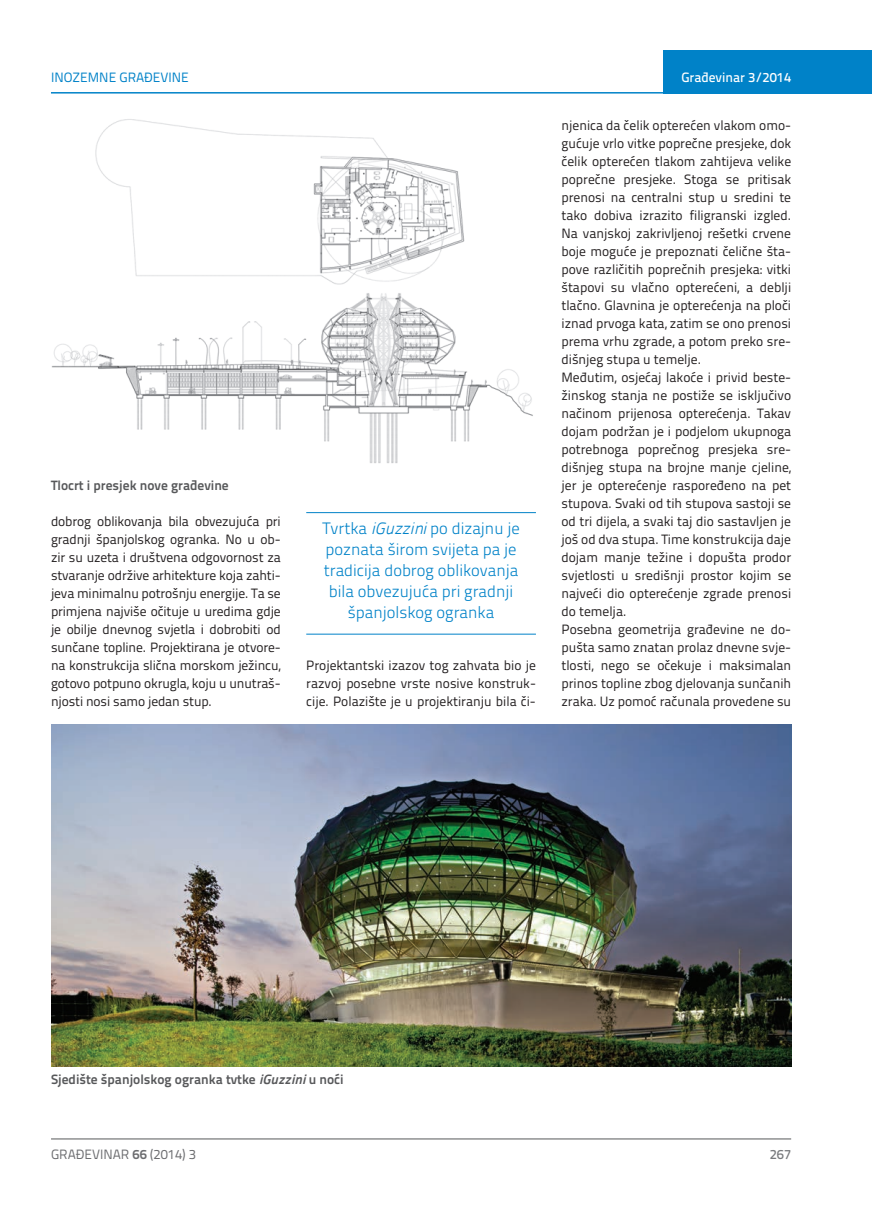
<style>
.page{position:relative;width:872px;height:1212px;background:#fff}
.page>*{position:absolute;margin:0;border:0;box-sizing:border-box;transform-origin:0 0}
.t1{font:300 16.5px/21px "Titillium Text 22 L";color:#0082c8;text-align:center}
.t2{font:13.5px/18px "Titillium Text 22 L";color:#231f20;text-align:justify}
.t3{font:700 13.5px "Titillium Text 22 L";color:#57585a}
.t4{font:13.5px "Titillium Text 22 L";color:#6c6d70}
.t5{font:13.5px "Titillium Text 22 L";color:#0082c8}
.t6{font:500 13.5px "Titillium Text 22 L";color:#fff}
.t7{font:500 13.5px "Titillium Text 22 L";color:#787a7d}
.s1{font-family:"Panefresco 250 wt";font-weight:400;font-style:italic}
.s2{font-family:"Panefresco 800 wt";font-weight:400;font-style:italic}
.s3{font-weight:700}
</style>
<div class="page">
<hr style="left:51px;top:1139px;width:740px;height:1px;background:#57585a">
<div style="left:663px;top:50px;width:209px;height:44px;background:#0082c8"></div>
<hr style="left:51px;top:92px;width:821px;height:2px;background:#0082c8">
<hr style="left:306px;top:512px;width:230px;height:1px;background:#0082c8">
<hr style="left:306px;top:634px;width:230px;height:1px;background:#0082c8">
<img style="left:51px;top:724px;width:740px;height:342px">
<img style="left:51px;top:119px;width:482px;height:344px">
<p class="t5" style="left:51px;top:68px;width:139px">INOZEMNE GRAĐEVINE</p>
<p class="t6" style="left:681px;top:67px;width:111px">Građevinar 3/2014</p>
<p class="t3" style="left:51px;top:475px;width:179px">Tlocrt i presjek nove građevine</p>
<p class="t2" style="left:51px;top:511px;width:231px">dobrog oblikovanja bila obvezujuća pri gradnji španjolskog ogranka. No u ob&shy;zir su uzeta i društvena odgovornost za stvaranje održive arhitekture koja zahti&shy;jeva minimalnu potrošnju energije. Ta se primjena najviše očituje u uredima gdje je obilje dnevnog svjetla i dobrobiti od sunčane topline. Projektirana je otvore&shy;na konstrukcija slična morskom ježincu, gotovo potpuno okrugla, koju u unutraš&shy;njosti nosi samo jedan stup.</p>
<p class="t1" style="left:322px;top:517px;width:199px">Tvrtka <span class="s1">iGuzzini</span> po dizajnu je poznata širom svijeta pa je tradicija dobrog oblikovanja bila obvezujuća pri gradnji španjolskog ogranka</p>
<p class="t2" style="left:306px;top:655px;width:231px">Projektantski izazov tog zahvata bio je razvoj posebne vrste nosive konstruk&shy;cije. Polazište je u projektiranju bila či-</p>
<p class="t2" style="left:561px;top:115px;width:231px;text-align:left">njenica da čelik opterećen vlakom omo&shy;gućuje vrlo vitke poprečne presjeke, dok čelik opterećen tlakom zahtijeva velike poprečne presjeke. Stoga se pritisak prenosi na centralni stup u sredini te tako dobiva izrazito filigranski izgled.<br>Na vanjskoj zakrivljenoj rešetki crvene boje moguće je prepoznati čelične šta&shy;pove različitih poprečnih presjeka: vitki štapovi su vlačno opterećeni, a deblji tlačno. Glavnina je opterećenja na ploči iznad prvoga kata, zatim se ono prenosi prema vrhu zgrade, a potom preko sre&shy;dišnjeg stupa u temelje.<br>Međutim, osjećaj lakoće i privid beste&shy;žinskog stanja ne postiže se isključivo načinom prijenosa opterećenja. Takav dojam podržan je i podjelom ukupnoga potrebnoga poprečnog presjeka sre&shy;dišnjeg stupa na brojne manje cjeline, jer je opterećenje raspoređeno na pet stupova. Svaki od tih stupova sastoji se od tri dijela, a svaki taj dio sastavljen je još od dva stupa. Time konstrukcija daje dojam manje težine i dopušta prodor svjetlosti u središnji prostor kojim se najveći dio opterećenje zgrade prenosi do temelja.<br>Posebna geometrija građevine ne do&shy;pušta samo znatan prolaz dnevne svje&shy;tlosti, nego se očekuje i maksimalan prinos topline zbog djelovanja sunčanih zraka. Uz pomoć računala provedene su</p>
<p class="t3" style="left:51px;top:1069px;width:294px">Sjedište španjolskog ogranka tvtke <span class="s2">iGuzzini</span> u noći</p>
<p class="t4" style="left:51px;top:1144px;width:146px">GRAĐEVINAR <span class="s3">66</span> (2014) 3</p>
<p class="t7" style="left:769px;top:1144px;width:23px">267</p>
</div>
